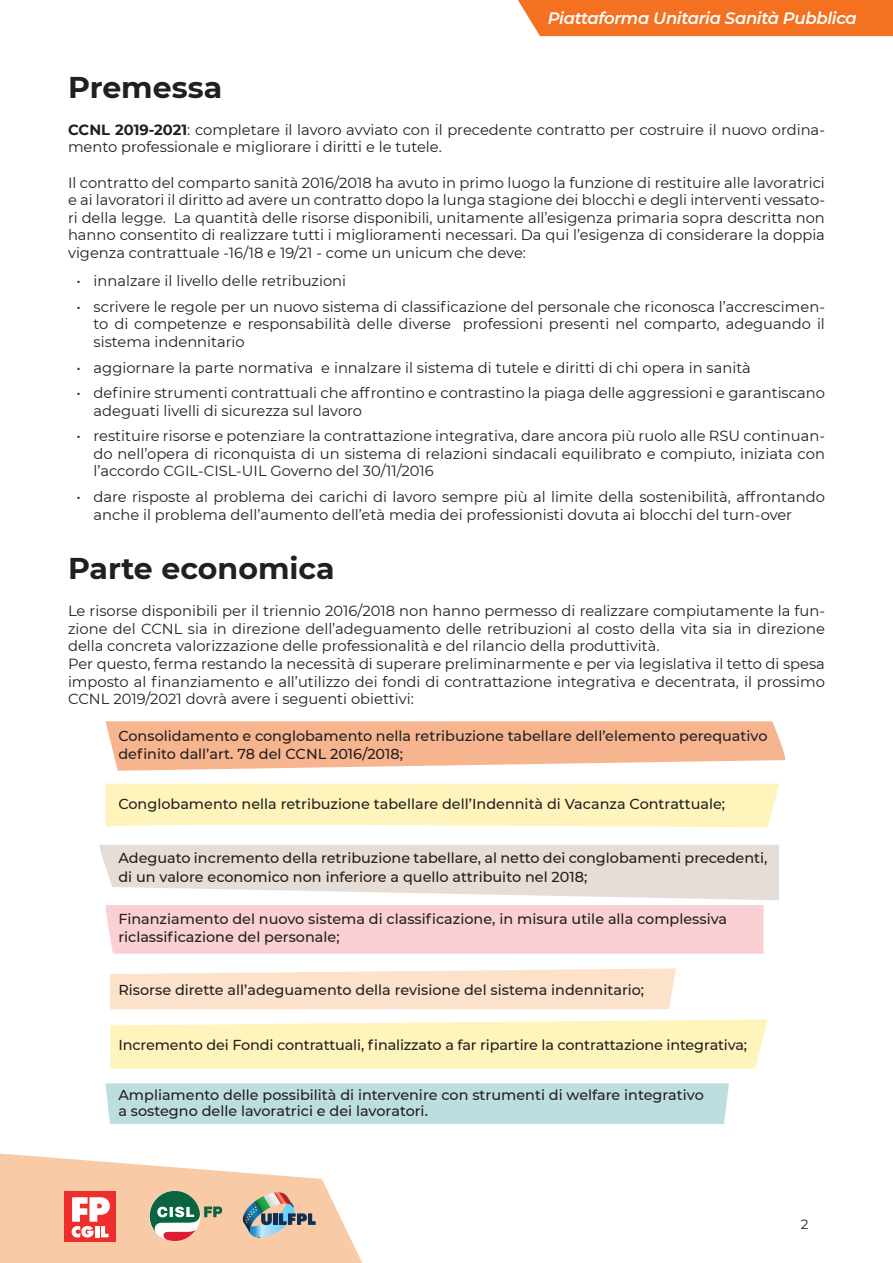
<style>
.page{position:relative;width:893px;height:1263px;background:#fff}
.page>*{position:absolute;margin:0;border:0;box-sizing:border-box;transform-origin:0 0}
.t1{font:700 30px "Montserrat";color:#231f20}
.t2{font:italic 600 16.5px "Montserrat";letter-spacing:-.02em;color:#fff}
.t3{font:14.7px/17.7px "Montserrat";color:#231f20;text-align:justify}
.t4{font:500 14.4px/18.8px "Montserrat";color:#231f20}
.t5{font:13.5px "Montserrat";color:#231f20}
.s1{font-weight:700}
</style>
<div class="page">
<div style="left:518px;top:0;width:375px;height:36px;background:#f37121"></div>
<svg style="left:0;top:1153px;width:362px;height:110px"></svg>
<svg style="left:110px;top:968px;width:566px;height:41px;background:#fce4cf"></svg>
<svg style="left:110px;top:1019px;width:657px;height:50px;background:#fff5c1"></svg>
<div style="left:106px;top:1083px;width:623px;height:41px;background:#bddede"></div>
<div style="left:106px;top:783px;width:674px;height:44px;background:#fff5bc"></div>
<svg style="left:99px;top:845px;width:680px;height:109px;background:#f1dbda"></svg>
<svg style="left:106px;top:721px;width:680px;height:50px;background:#f8be9d"></svg>
<p class="t2" style="left:548px;top:7px;width:310px">Piattaforma Unitaria Sanità Pubblica</p>
<p class="t1" style="left:68px;top:65px;width:156px">Premessa</p>
<p class="t3" style="left:68px;top:120px;width:758px"><span class="s1">CCNL 2019-2021</span>: completare il lavoro avviato con il precedente contratto per costruire il nuovo ordina&shy;mento professionale e migliorare i diritti e le tutele.</p>
<p class="t3" style="left:68px;top:173px;width:758px">Il contratto del comparto sanità 2016/2018 ha avuto in primo luogo la funzione di restituire alle lavoratrici e ai lavoratori il diritto ad avere un contratto dopo la lunga stagione dei blocchi e degli interventi vessato&shy;ri della legge. La quantità delle risorse disponibili, unitamente all’esigenza primaria sopra descritta non hanno consentito di realizzare tutti i miglioramenti necessari. Da qui l’esigenza di considerare la doppia vigenza contrattuale -16/18 e 19/21 - come un unicum che deve:</p>
<p class="t3" style="left:77px;top:272px;width:271px">• innalzare il livello delle retribuzioni</p>
<p class="t3" style="left:94px;top:297px;width:733px;text-indent:-17px">• scrivere le regole per un nuovo sistema di classificazione del personale che riconosca l’accrescimen&shy;to di competenze e responsabilità delle diverse professioni presenti nel comparto, adeguando il sistema indennitario</p>
<p class="t3" style="left:77px;top:358px;width:676px">• aggiornare la parte normativa e innalzare il sistema di tutele e diritti di chi opera in sanità</p>
<p class="t3" style="left:94px;top:383px;width:733px;text-indent:-17px">• definire strumenti contrattuali che affrontino e contrastino la piaga delle aggressioni e garantiscano adeguati livelli di sicurezza sul lavoro</p>
<p class="t3" style="left:94px;top:427px;width:733px;text-indent:-17px">• restituire risorse e potenziare la contrattazione integrativa, dare ancora più ruolo alle RSU continuan&shy;do nell’opera di riconquista di un sistema di relazioni sindacali equilibrato e compiuto, iniziata con l’accordo CGIL-CISL-UIL Governo del 30/11/2016</p>
<p class="t3" style="left:94px;top:487px;width:733px;text-indent:-17px">• dare risposte al problema dei carichi di lavoro sempre più al limite della sostenibilità, affrontando anche il problema dell’aumento dell’età media dei professionisti dovuta ai blocchi del turn-over</p>
<p class="t1" style="left:68px;top:547px;width:268px">Parte economica</p>
<p class="t3" style="left:68px;top:601px;width:758px">Le risorse disponibili per il triennio 2016/2018 non hanno permesso di realizzare compiutamente la fun&shy;zione del CCNL sia in direzione dell’adeguamento delle retribuzioni al costo della vita sia in direzione della concreta valorizzazione delle professionalità e del rilancio della produttività.</p>
<p class="t3" style="left:68px;top:654px;width:758px">Per questo, ferma restando la necessità di superare preliminarmente e per via legislativa il tetto di spesa imposto al finanziamento e all’utilizzo dei fondi di contrattazione integrativa e decentrata, il prossimo CCNL 2019/2021 dovrà avere i seguenti obiettivi:</p>
<p class="t4" style="left:118px;top:725px;width:651px">Consolidamento e conglobamento nella retribuzione tabellare dell’elemento perequativo definito dall’art. 78 del CCNL 2016/2018;</p>
<p class="t4" style="left:118px;top:794px;width:608px">Conglobamento nella retribuzione tabellare dell’Indennità di Vacanza Contrattuale;</p>
<p class="t4" style="left:118px;top:848px;width:651px">Adeguato incremento della retribuzione tabellare, al netto dei conglobamenti precedenti, di un valore economico non inferiore a quello attribuito nel 2018;</p>
<p class="t4" style="left:118px;top:909px;width:610px">Finanziamento del nuovo sistema di classificazione, in misura utile alla complessiva</p>
<p class="t4" style="left:118px;top:927px;width:223px">riclassificazione del personale;</p>
<p class="t4" style="left:118px;top:979px;width:527px">Risorse dirette all’adeguamento della revisione del sistema indennitario;</p>
<p class="t4" style="left:118px;top:1035px;width:630px">Incremento dei Fondi contrattuali, finalizzato a far ripartire la contrattazione integrativa;</p>
<p class="t4" style="left:118px;top:1085px;width:587px">Ampliamento delle possibilità di intervenire con strumenti di welfare integrativo</p>
<p class="t4" style="left:118px;top:1101px;width:311px">a sostegno delle lavoratrici e dei lavoratori.</p>
<p class="t5" style="left:801px;top:1215px;width:9px">2</p>
</div>
